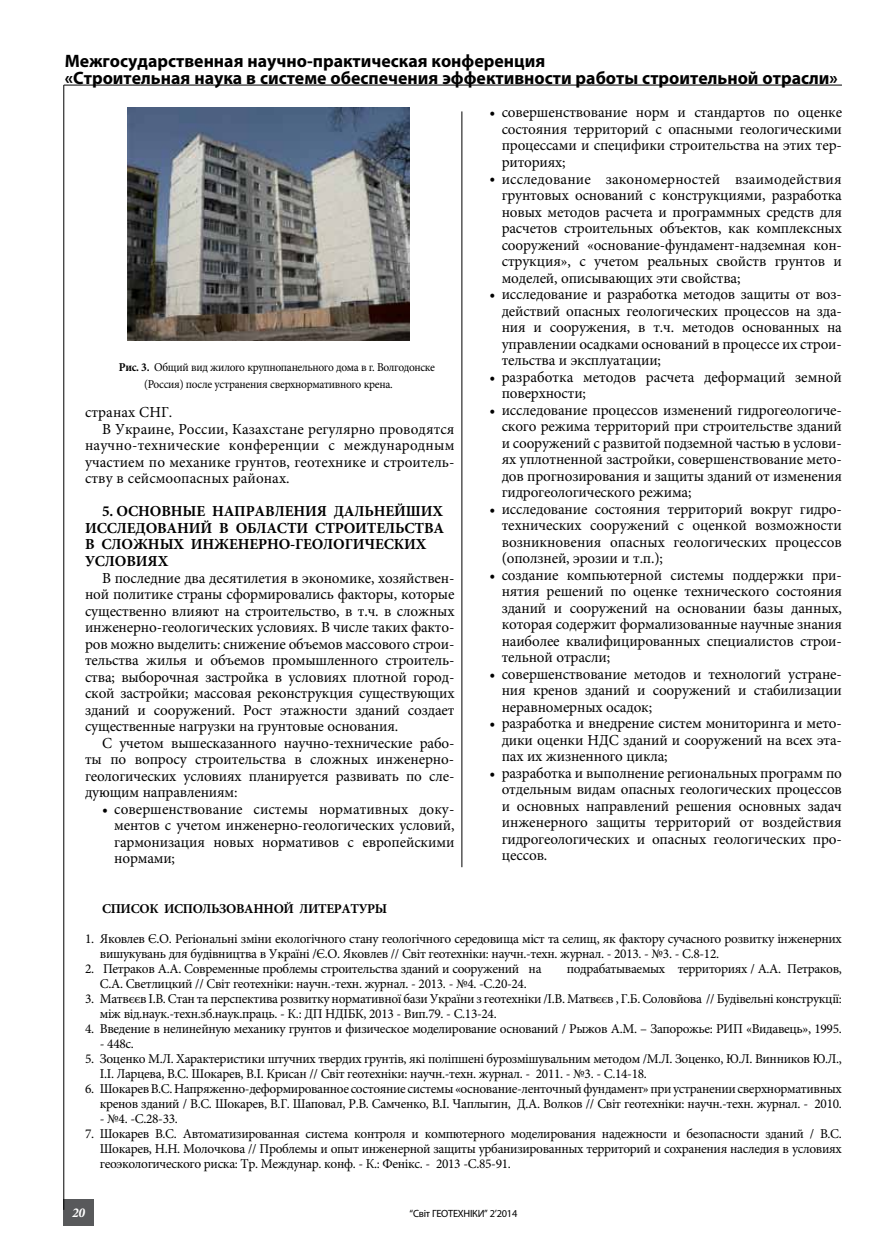
<style>
.page{position:relative;width:893px;height:1255px;background:#fff}
.page>*{position:absolute;margin:0;border:0;box-sizing:border-box;transform-origin:0 0}
.t1{font:700 18px/16.5px "Myriad Pro";color:#000}
.t2{font:15.3px/16.5px "Minion Pro";letter-spacing:-.01em;color:#000;text-align:justify}
.t3{font:700 15.3px/16.5px "Minion Pro";letter-spacing:-.01em;color:#000}
.t4{font:15.3px "Minion Pro";letter-spacing:.015em;color:#000}
.t5{font:13.5px/15px "Minion Pro";letter-spacing:-.025em;color:#000}
.t6{font:700 13.5px "Minion Pro";letter-spacing:-.025em;color:#000}
.t7{font:italic 700 13.5px "Minion Pro";color:#fff}
.t8{font:12px/16.5px "Minion Pro";letter-spacing:-.025em;color:#000;scale:.95 1}
.t9{font:10.5px "Myriad Pro";letter-spacing:-.025em;color:#000}
.s1{font-weight:700}
</style>
<div class="page">
<div style="left:63px;top:1198px;width:31px;height:27px;background:#58595b"></div>
<hr style="left:64px;top:85px;width:778px;height:1px;background:#000">
<hr style="left:63px;top:85px;width:1px;height:1124px;background:#000">
<hr style="left:461px;top:111px;width:1px;height:756px;background:#000">
<img style="left:127px;top:107px;width:283px;height:234px">
<p class="t1" style="left:65px;top:52px;width:774px">Межгосударственная научно-практическая конференция<br>«Строительная наука в системе обеспечения эффективности работы строительной отрасли»</p>
<p class="t8" style="left:144px;top:359px;width:308px;text-indent:-25px"><span class="s1">Рис. 3.</span> Общий вид жилого крупнопанельного дома в г. Волгодонске (Россия) после устранения сверхнормативного крена.</p>
<p class="t2" style="left:85px;top:404px;width:89px">странах СНГ.</p>
<p class="t2" style="left:102px;top:421px;width:354px">В Украине, России, Казахстане регулярно проводятся</p>
<p class="t4" style="left:85px;top:435px;width:371px">научно-технические конференции с международным</p>
<p class="t2" style="left:85px;top:454px;width:371px">участием по механике грунтов, геотехнике и строитель-</p>
<p class="t2" style="left:85px;top:470px;width:206px">ству в сейсмоопасных районах.</p>
<p class="t3" style="left:85px;top:503px;width:361px;text-indent:17px">5. ОСНОВНЫЕ НАПРАВЛЕНИЯ ДАЛЬНЕЙШИХ<br>ИССЛЕДОВАНИЙ В ОБЛАСТИ СТРОИТЕЛЬСТВА<br>В СЛОЖНЫХ ИНЖЕНЕРНО-ГЕОЛОГИЧЕСКИХ<br>УСЛОВИЯХ</p>
<p class="t2" style="left:85px;top:569px;width:371px;text-indent:17px">В последние два десятилетия в экономике, хозяйствен&shy;ной политике страны сформировались факторы, которые существенно влияют на строительство, в т.ч. в сложных инженерно-геологических условиях. В числе таких факто&shy;ров можно выделить: снижение объемов массового строи&shy;тельства жилья и объемов промышленного строитель&shy;ства; выборочная застройка в условиях плотной город&shy;ской застройки; массовая реконструкция существующих зданий и сооружений. Рост этажности зданий создает существенные нагрузки на грунтовые основания.</p>
<p class="t2" style="left:85px;top:734px;width:371px;text-indent:17px">С учетом вышесказанного научно-технические рабо&shy;ты по вопросу строительства в сложных инженерно&shy;геологических условиях планируется развивать по сле&shy;дующим направлениям:</p>
<p class="t2" style="left:114px;top:800px;width:342px;text-indent:-12px">• совершенствование системы нормативных доку&shy;ментов с учетом инженерно-геологических условий, гармонизация новых нормативов с европейскими нормами;</p>
<p class="t2" style="left:502px;top:104px;width:342px;text-indent:-12px">• совершенствование норм и стандартов по оценке состояния территорий с опасными геологическими процессами и специфики строительства на этих тер&shy;риториях;</p>
<p class="t2" style="left:502px;top:170px;width:342px;text-indent:-12px">• исследование закономерностей взаимодействия грунтовых оснований с конструкциями, разработка новых методов расчета и программных средств для расчетов строительных объектов, как комплексных сооружений «основание-фундамент-надземная кон&shy;струкция», с учетом реальных свойств грунтов и моделей, описывающих эти свойства;</p>
<p class="t2" style="left:502px;top:286px;width:342px;text-indent:-12px">• исследование и разработка методов защиты от воз&shy;действий опасных геологических процессов на зда&shy;ния и сооружения, в т.ч. методов основанных на управлении осадками оснований в процессе их строи&shy;тельства и эксплуатации;</p>
<p class="t2" style="left:502px;top:368px;width:342px;text-indent:-12px">• разработка методов расчета деформаций земной поверхности;</p>
<p class="t2" style="left:502px;top:401px;width:342px;text-indent:-12px">• исследование процессов изменений гидрогеологиче&shy;ского режима территорий при строительстве зданий и сооружений с развитой подземной частью в услови&shy;ях уплотненной застройки, совершенствование мето&shy;дов прогнозирования и защиты зданий от изменения гидрогеологического режима;</p>
<p class="t2" style="left:502px;top:500px;width:342px;text-indent:-12px">• исследование состояния территорий вокруг гидро&shy;технических сооружений с оценкой возможности возникновения опасных геологических процессов (оползней, эрозии и т.п.);</p>
<p class="t2" style="left:502px;top:566px;width:342px;text-indent:-12px">• создание компьютерной системы поддержки при&shy;нятия решений по оценке технического состояния зданий и сооружений на основании базы данных, которая содержит формализованные научные знания наиболее квалифицированных специалистов строи&shy;тельной отрасли;</p>
<p class="t2" style="left:502px;top:665px;width:342px;text-indent:-12px">• совершенствование методов и технологий устране&shy;ния кренов зданий и сооружений и стабилизации неравномерных осадок;</p>
<p class="t2" style="left:502px;top:715px;width:342px;text-indent:-12px">• разработка и внедрение систем мониторинга и мето&shy;дики оценки НДС зданий и сооружений на всех эта&shy;пах их жизненного цикла;</p>
<p class="t2" style="left:502px;top:764px;width:342px;text-indent:-12px">• разработка и выполнение региональных программ по отдельным видам опасных геологических процессов и основных направлений решения основных задач инженерного защиты территорий от воздействия гидрогеологических и опасных геологических про&shy;цессов.</p>
<p class="t6" style="left:102px;top:899px;width:20px">Список</p>
<p class="t6" style="left:164px;top:899px;width:164px">ИСПОЛЬЗОВАННОЙ лИтератур</p>
<p class="t6" style="left:375px;top:899px;width:14px">Ы</p>
<p class="t5" style="left:100px;top:931px;width:744px;text-indent:-15px">1. Яковлев Є.О. Регіональні зміни екологічного стану геологічного середовища міст та селищ, як фактору сучасного розвитку інженерних вишукувань для будівництва в Україні /Є.О. Яковлев // Світ геотехніки: научн.-техн. журнал. - 2013. - №3. - С.8-12.</p>
<p class="t5" style="left:85px;top:961px;width:458px">2. Петраков А.А. Современные проблемы строительства зданий и сооружений на</p>
<p class="t5" style="left:567px;top:961px;width:277px">подрабатываемых территориях / А.А. Петраков,</p>
<p class="t5" style="left:100px;top:976px;width:428px">С.А. Светлицкий // Світ геотехніки: научн.-техн. журнал. - 2013. - №4. -С.20-24.</p>
<p class="t5" style="left:100px;top:991px;width:743px;text-indent:-15px">3. Матвєєв І.В. Стан та перспектива розвитку нормативної бази України з геотехніки /І.В. Матвєєв , Г.Б. Соловйова // Будівельні конструкції: між від.наук.-техн.зб.наук.праць. - К.: ДП НДІБК, 2013 - Вип.79. - С.13-24.</p>
<p class="t5" style="left:85px;top:1021px;width:758px">4. Введение в нелинейную механику грунтов и физическое моделирование оснований / Рыжов А.М. – Запорожье: РИП «Видавець», 1995.</p>
<p class="t5" style="left:100px;top:1036px;width:36px">- 448с.</p>
<p class="t5" style="left:100px;top:1051px;width:743px;text-indent:-15px">5. Зоценко М.Л. Характеристики штучних твердих грунтів, які поліпшені бурозмішувальним методом /М.Л. Зоценко, Ю.Л. Винников Ю.Л.,<br>І.І. Ларцева, В.С. Шокарев, В.І. Крисан // Світ геотехніки: научн.-техн. журнал. - 2011. - №3. - С.14-18.</p>
<p class="t5" style="left:85px;top:1081px;width:758px;text-align:right">6. Шокарев В.С. Напряженно-деформированное состояние системы «основание-ленточный фундамент» при устранении сверхнормативных кренов зданий / В.С. Шокарев, В.Г. Шаповал, Р.В. Самченко, В.І. Чаплыгин, Д.А. Волков // Світ геотехніки: научн.-техн. журнал. - 2010.</p>
<p class="t5" style="left:100px;top:1111px;width:80px">- №4. -С.28-33.</p>
<p class="t5" style="left:100px;top:1126px;width:743px;text-align:justify;text-indent:-15px">7. Шокарев В.С. Автоматизированная система контроля и компютерного моделирования надежности и безопасности зданий / В.С.<br>Шокарев, Н.Н. Молочкова // Проблемы и опыт инженерной защиты урбанизированных территорий и сохранения наследия в условиях геоэкологического риска: Тр. Междунар. конф. - К.: Фенікс. - 2013 -С.85-91.</p>
<p class="t7" style="left:72px;top:1203px;width:14px">20</p>
<p class="t9" style="left:410px;top:1206px;width:109px">“Світ ГЕОТЕХНІКИ” 2’2014</p>
</div>
